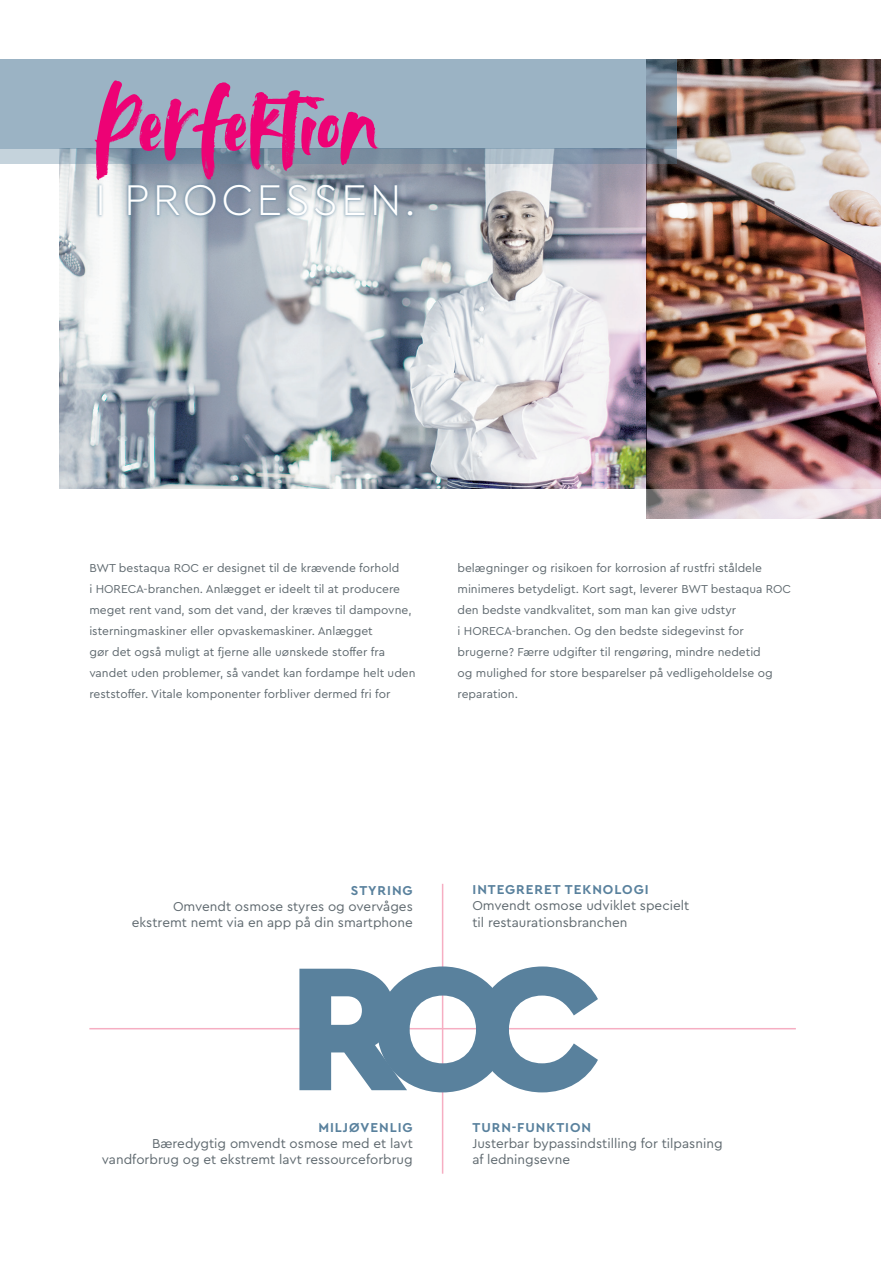
<style>
.page{position:relative;width:881px;height:1263px;background:#fff}
.page>*{position:absolute;margin:0;border:0;box-sizing:border-box;transform-origin:0 0}
.t1{font:108px "Avallon";color:#ed0275}
.t2{font:300 45px "Cera PRO";letter-spacing:.07em;color:#fff}
.t3{font:13.5px/16.2px "Cera PRO";color:#5f696f}
.t4{font:700 13.5px "Cera PRO";letter-spacing:.07em;color:#59819d}
.t5{font:12px/21px "Cera PRO";color:#5f696f}
</style>
<div class="page">
<img style="left:646px;top:60px;width:234px;height:458px">
<img style="left:60px;top:164px;width:586px;height:324px">
<hr style="left:441px;top:884px;width:2px;height:290px;background:#f6aec2">
<hr style="left:89px;top:1028px;width:706px;height:1px;background:#f6aec2">
<svg style="left:299px;top:966px;width:298px;height:126px"></svg>
<div style="left:0;top:60px;width:676px;height:89px;background:#9bb3c4"></div>
<svg style="left:0;top:149px;width:676px;height:15px;background:#8598a9"></svg>
<div style="left:96px;top:182px;width:320px;height:37px;background:#59819d;opacity:.6"></div>
<h1 class="t1" style="left:95px;top:53px;width:284px">Perfektion</h1>
<h2 class="t2" style="left:95px;top:170px;width:323px">I PROCESSEN.</h2>
<p class="t5" style="left:89px;top:557px;width:327px">BWT bestaqua ROC er designet til de krævende forhold<br>i HORECA-branchen. Anlægget er ideelt til at producere meget rent vand, som det vand, der kræves til dampovne, isterningmaskiner eller opvaskemaskiner. Anlægget<br>gør det også muligt at fjerne alle uønskede stoffer fra vandet uden problemer, så vandet kan fordampe helt uden reststoffer. Vitale komponenter forbliver dermed fri for</p>
<p class="t5" style="left:457px;top:557px;width:335px">belægninger og risikoen for korrosion af rustfri ståldele minimeres betydeligt. Kort sagt, leverer BWT bestaqua ROC den bedste vandkvalitet, som man kan give udstyr<br>i HORECA-branchen. Og den bedste sidegevinst for brugerne? Færre udgifter til rengøring, mindre nedetid<br>og mulighed for store besparelser på vedligeholdelse og reparation.</p>
<p class="t4" style="left:351px;top:881px;width:63px">STYRING</p>
<p class="t3" style="left:132px;top:898px;width:282px;text-align:right">Omvendt osmose styres og overvåges ekstremt nemt via en app på din smartphone</p>
<p class="t4" style="left:472px;top:881px;width:177px">INTEGRERET TEKNOLOGI</p>
<p class="t3" style="left:472px;top:897px;width:218px">Omvendt osmose udviklet specielt til restaurationsbranchen</p>
<p class="t4" style="left:318px;top:1118px;width:96px">MILJØVENLIG</p>
<p class="t3" style="left:102px;top:1135px;width:312px;text-align:right">Bæredygtig omvendt osmose med et lavt vandforbrug og et ekstremt lavt ressourceforbrug</p>
<p class="t4" style="left:472px;top:1118px;width:120px">TURN-FUNKTION</p>
<p class="t3" style="left:472px;top:1135px;width:251px">Justerbar bypassindstilling for tilpasning af ledningsevne</p>
</div>
